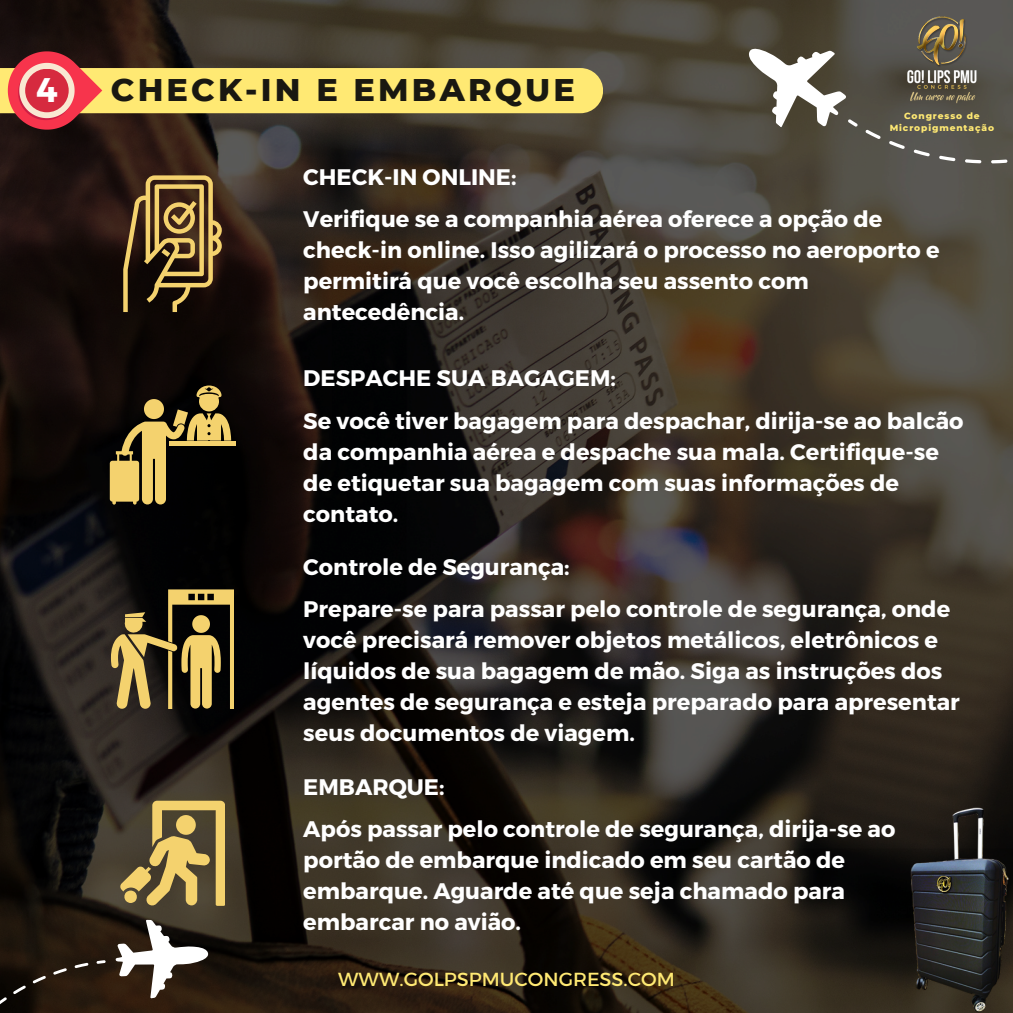
<style>
.page{position:relative;width:1013px;height:1013px;background:#fff}
.page>*{position:absolute;margin:0;border:0;box-sizing:border-box;transform-origin:0 0}
.t1{font:700 34.12px "Montserrat";color:#fff}
.t2{font:800 32px "Montserrat";letter-spacing:.1em;color:#191811}
.t3{font:700 22.5px/31px "Montserrat";color:#fff}
.t4{font:19.25px "Kief Montaser Regular";color:#ffe973}
.t5{font:800 9px/12.5px "Montserrat";letter-spacing:.1em;color:#ffe973;text-align:center}
</style>
<div class="page">
<img style="left:0;top:0;width:1012px;height:1012px">
<svg style="left:722px;top:8px;width:125px;height:143px"></svg>
<svg style="left:847px;top:0;width:165px;height:265px;fill:#55534a"></svg>
<svg style="left:115px;top:919px;width:96px;height:79px"></svg>
<svg style="left:0;top:960px;width:106px;height:52px"></svg>
<img style="left:893px;top:11px;width:97px;height:99px">
<img style="left:851px;top:806px;width:161px;height:206px">
<div style="left:0;top:68px;width:603px;height:45px;background:#ffe973"></div>
<svg style="left:0;top:35px;width:102px;height:111px"></svg>
<div style="left:25px;top:69px;width:44px;height:43px;background:#d62a3f;border-radius:50%"></div>
<div style="left:169px;top:441px;width:66px;height:5px;background:#f4d26e"></div>
<svg style="left:110px;top:385px;width:121px;height:119px"></svg>
<svg style="left:120px;top:800px;width:105px;height:105px"></svg>
<svg style="left:111px;top:589px;width:123px;height:119px"></svg>
<svg style="left:123px;top:175px;width:99px;height:137px"></svg>
<p class="t1" style="left:36px;top:68px;width:23px">4</p>
<p class="t2" style="left:111px;top:70px;width:465px">CHECK-IN E EMBARQUE</p>
<p class="t5" style="left:889px;top:109px;width:106px">Congresso de<br>Micropigmentação</p>
<p class="t3" style="left:303px;top:155px;width:580px;line-height:42.2px">CHECK-IN ONLINE:<br>Verifique se a companhia aérea oferece a opção de</p>
<p class="t3" style="left:303px;top:234px;width:638px">check-in online. Isso agilizará o processo no aeroporto e permitirá que você escolha seu assento com antecedência.</p>
<p class="t3" style="left:303px;top:356px;width:661px;line-height:42.2px">DESPACHE SUA BAGAGEM:<br>Se você tiver bagagem para despachar, dirija-se ao balcão</p>
<p class="t3" style="left:303px;top:435px;width:637px">da companhia aérea e despache sua mala. Certifique-se de etiquetar sua bagagem com suas informações de contato.</p>
<p class="t3" style="left:303px;top:545px;width:648px;line-height:42.2px">Controle de Segurança:<br>Prepare-se para passar pelo controle de segurança, onde</p>
<p class="t3" style="left:303px;top:623px;width:658px">você precisará remover objetos metálicos, eletrônicos e líquidos de sua bagagem de mão. Siga as instruções dos agentes de segurança e esteja preparado para apresentar seus documentos de viagem.</p>
<p class="t3" style="left:303px;top:764px;width:593px;line-height:42.2px">EMBARQUE:<br>Após passar pelo controle de segurança, dirija-se ao</p>
<p class="t3" style="left:303px;top:843px;width:543px;text-align:justify">portão de embarque indicado em seu cartão de embarque. Aguarde até que seja chamado para embarcar no avião.</p>
<p class="t4" style="left:338px;top:967px;width:338px">WWW.GOLPSPMUCONGRESS.COM</p>
</div>
